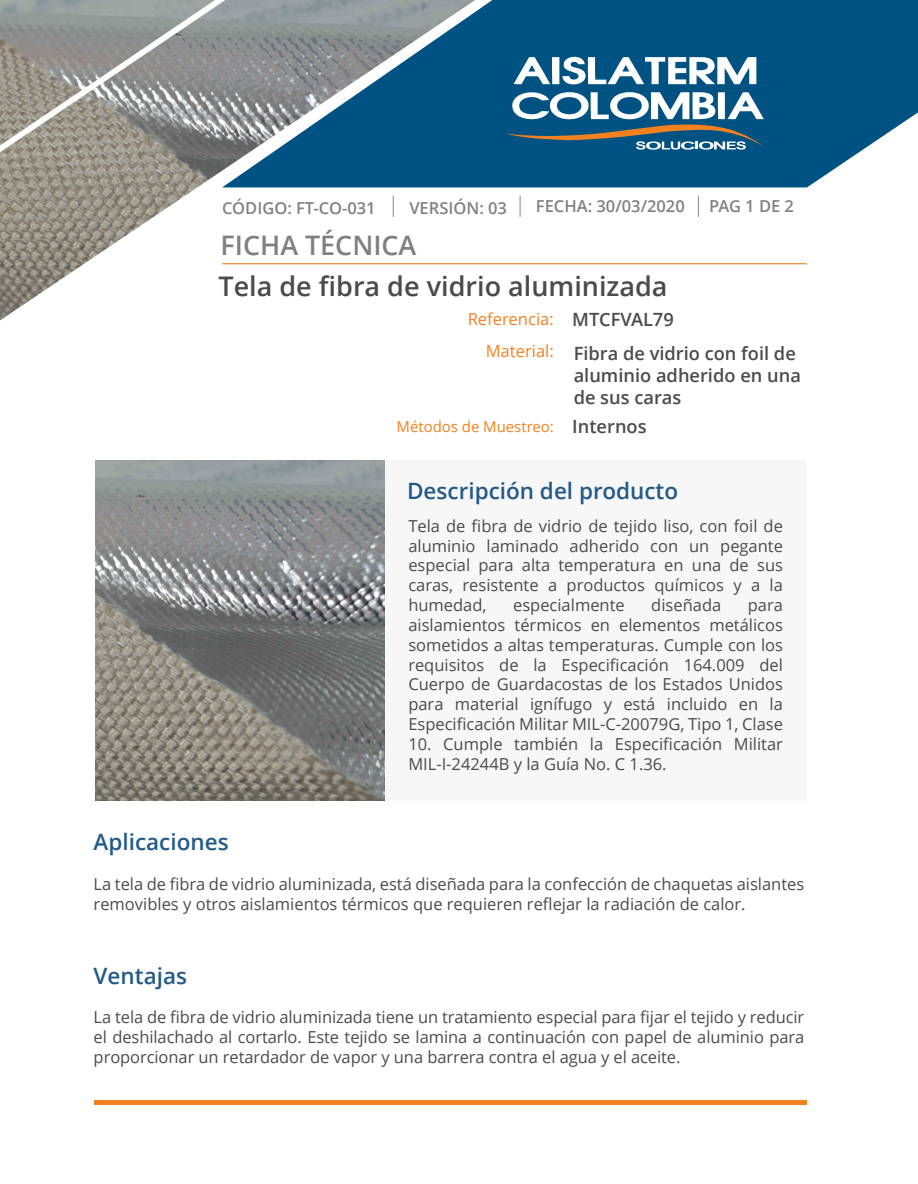
<style>
.page{position:relative;width:918px;height:1184px;background:#fff}
.page>*{position:absolute;margin:0;border:0;box-sizing:border-box;transform-origin:0 0}
.t1{font:600 27px "Open Sans";color:#4b4b4d}
.t2{font:600 26.85px "Open Sans";color:#808080}
.t3{font:600 22.5px "Open Sans";color:#245a88}
.t4{font:600 18.3px/21.9px "Open Sans";color:#4b4b4d}
.t5{font:16.65px/32.7px "Open Sans";color:#f48120;text-align:right}
.t6{font:16.5px/19.8px "Open Sans";color:#4b4b4d;text-align:justify}
.t7{font:600 16.5px "Open Sans";color:#808184}
.t8{font:15px "Open Sans";color:#f48120}
</style>
<div class="page">
<svg style="left:520px;top:195px;width:1px;height:22px"></svg>
<svg style="left:698px;top:195px;width:1px;height:22px"></svg>
<img style="left:0;top:0;width:475px;height:320px">
<svg style="left:222px;top:0;width:696px;height:187px;background:#306c8f"></svg>
<svg style="left:506px;top:53px;width:258px;height:97px"></svg>
<div style="left:377px;top:460px;width:430px;height:340px;background:#f7f7f8"></div>
<hr style="left:95px;top:1100px;width:712px;height:4px;background:#f48120">
<hr style="left:222px;top:263px;width:585px;height:1px;background:#f48120">
<img style="left:95px;top:460px;width:290px;height:340px">
<p class="t7" style="left:222px;top:196px;width:155px">CÓDIGO: FT-CO-031</p>
<p class="t7" style="left:409px;top:196px;width:99px">VERSIÓN: 03</p>
<p class="t7" style="left:536px;top:195px;width:150px">FECHA: 30/03/2020</p>
<p class="t7" style="left:709px;top:195px;width:86px">PAG 1 DE 2</p>
<h2 class="t2" style="left:221px;top:227px;width:197px">FICHA TÉCNICA</h2>
<h1 class="t1" style="left:218px;top:268px;width:451px">Tela de fibra de vidrio aluminizada</h1>
<p class="t5" style="left:468px;top:302px;width:88px">Referencia:<br>Material:</p>
<p class="t8" style="left:397px;top:416px;width:159px">Métodos de Muestreo:</p>
<p class="t4" style="left:572px;top:308px;width:103px">MTCFVAL79</p>
<p class="t4" style="left:574px;top:341px;width:229px">Fibra de vidrio con foil de aluminio adherido en una de sus caras</p>
<p class="t4" style="left:572px;top:415px;width:76px">Internos</p>
<h3 class="t3" style="left:407px;top:475px;width:273px">Descripción del producto</h3>
<p class="t6" style="left:408px;top:515px;width:376px">Tela de fibra de vidrio de tejido liso, con foil de aluminio laminado adherido con un pegante especial para alta temperatura en una de sus caras, resistente a productos químicos y a la humedad,</p>
<p class="t6" style="left:513px;top:594px;width:113px">especialmente</p>
<p class="t6" style="left:651px;top:594px;width:72px">diseñada</p>
<p class="t6" style="left:408px;top:594px;width:376px;text-indent:339px">para aislamientos térmicos en elementos metálicos sometidos a altas temperaturas. Cumple con los requisitos de la Especificación 164.009 del Cuerpo de Guardacostas de los Estados Unidos para material ignífugo y está incluido en la Especificación Militar MIL-C-20079G, Tipo 1, Clase</p>
<p class="t6" style="left:408px;top:733px;width:376px">10. Cumple también la Especificación Militar<br>MIL-I-24244B y la Guía No. C 1.36.</p>
<h3 class="t3" style="left:94px;top:826px;width:137px">Aplicaciones</h3>
<p class="t6" style="left:94px;top:873px;width:712px">La tela de fibra de vidrio aluminizada, está diseñada para la confección de chaquetas aislantes removibles y otros aislamientos térmicos que requieren reflejar la radiación de calor.</p>
<h3 class="t3" style="left:94px;top:959px;width:95px">Ventajas</h3>
<p class="t6" style="left:94px;top:1006px;width:712px">La tela de fibra de vidrio aluminizada tiene un tratamiento especial para fijar el tejido y reducir el deshilachado al cortarlo. Este tejido se lamina a continuación con papel de aluminio para proporcionar un retardador de vapor y una barrera contra el agua y el aceite.</p>
</div>
